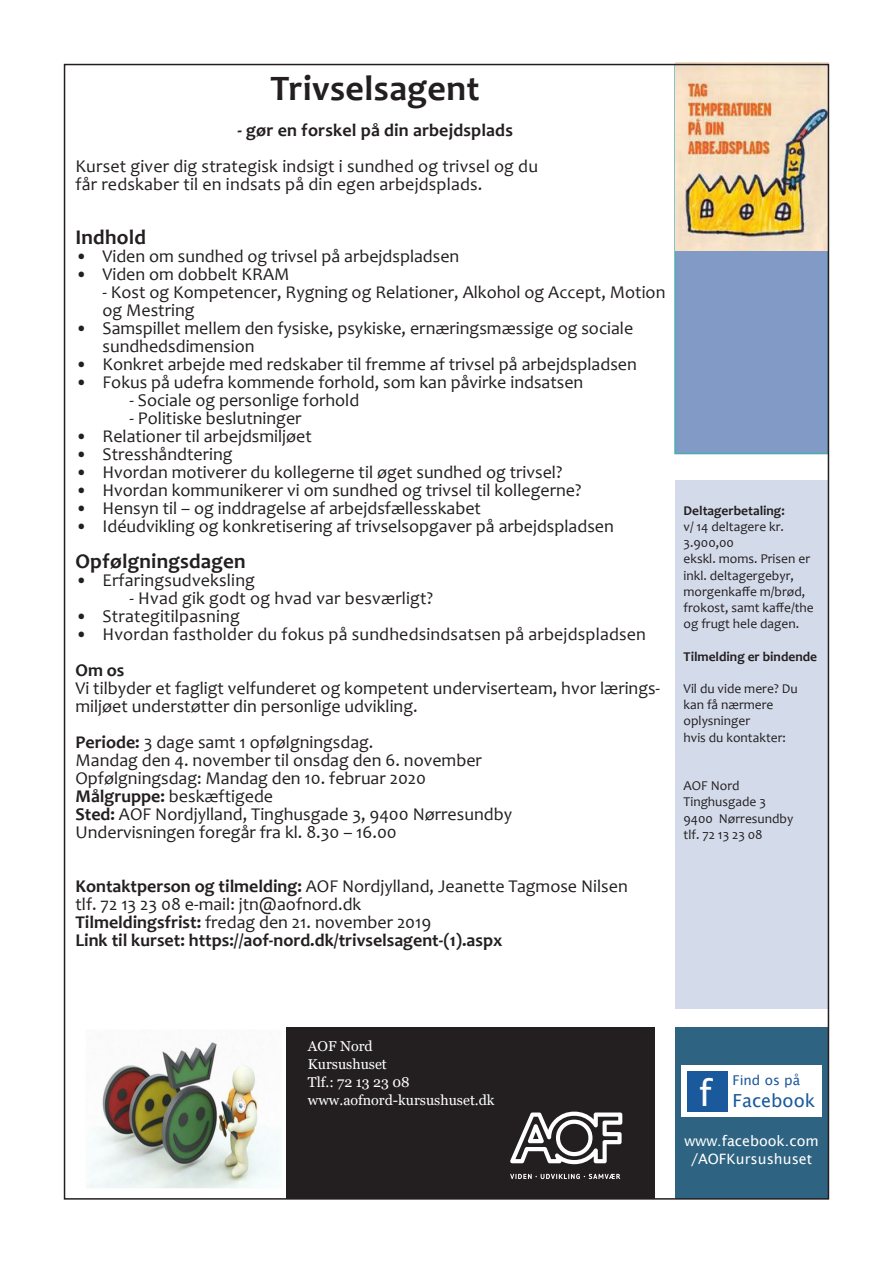
<style>
.page{position:relative;width:893px;height:1263px;background:#fff}
.page>*{position:absolute;margin:0;border:0;box-sizing:border-box;transform-origin:0 0}
.Punktopstilling{font:700 36px "Candara";letter-spacing:.01em;color:#231f20}
.brødtekst_sort{font:36px "Lucida Sans Unicode";color:#fff}
.Punktopstilling-2{font:700 21px "Candara";letter-spacing:.01em;color:#231f20}
.Brødtekst{font:18px/18px "Candara";color:#231f20}
.Punktopstilling-3{font:18px "Candara";letter-spacing:.01em;color:#231f20}
.Brødtekst-2{font:700 18px "Candara";color:#231f20}
.Punktopstilling-4{font:700 18px "Candara";letter-spacing:.01em;color:#231f20}
.brødtekst_sort-2{font:18px "Lucida Sans Unicode";color:#1a599c}
.Brødtekst-3{font:14.25px "Georgia";color:#fff}
.Brødtekst-4{font:14.25px "Lucida Sans";color:#fff}
.Brødtekst-5{font:13.5px/16.2px "Candara";color:#231f20}
.Praktiske_oplysninge{font:13.5px/16.2px "Candara";color:#231f20}
.Brødtekst-6{font:700 13.5px "Candara";color:#231f20}
.brødtekst_sort-3{font:13.5px "Lucida Sans Unicode";color:#1a599c}
.s1{font-weight:700}
</style>
<div class="page">
<div style="left:675px;top:1027px;width:153px;height:171px;background:#2e6382"></div>
<div style="left:675px;top:480px;width:153px;height:528px;background:#d3dbeb"></div>
<div style="left:675px;top:65px;width:153px;height:389px;background:#829bc6"></div>
<div style="left:674px;top:64px;width:155px;height:390px;border:2px solid #4badaf"></div>
<div style="left:287px;top:1027px;width:368px;height:171px;background:#231f20"></div>
<svg style="left:510px;top:1111px;width:112px;height:53px"></svg>
<svg style="left:510px;top:1174px;width:110px;height:5px"></svg>
<div style="left:681px;top:1065px;width:141px;height:51px;background:#fff"></div>
<div style="left:687px;top:1071px;width:41px;height:41px;background:#1a599c"></div>
<img style="left:87px;top:1042px;width:194px;height:146px">
<img style="left:675px;top:63px;width:153px;height:187px">
<p class="Punktopstilling" style="left:271px;top:65px;width:210px">Trivselsagent</p>
<p class="Punktopstilling-4" style="left:237px;top:118px;width:277px">- gør en forskel på din arbejdsplads</p>
<p class="Punktopstilling-3" style="left:75px;top:154px;width:464px">Kurset giver dig strategisk indsigt i sundhed og trivsel og du</p>
<p class="Punktopstilling-3" style="left:75px;top:172px;width:408px">får redskaber til en indsats på din egen arbejdsplads.</p>
<p class="Punktopstilling-2" style="left:75px;top:224px;width:72px">Indhold</p>
<p class="Brødtekst" style="left:75px;top:247px;width:385px">• Viden om sundhed og trivsel på arbejdspladsen</p>
<p class="Brødtekst" style="left:75px;top:265px;width:216px">• Viden om dobbelt KRAM</p>
<p class="Brødtekst" style="left:102px;top:283px;width:564px">- Kost og Kompetencer, Rygning og Relationer, Alkohol og Accept, Motion og Mestring</p>
<p class="Brødtekst" style="left:102px;top:319px;width:532px;text-indent:-27px">• Samspillet mellem den fysiske, psykiske, ernæringsmæssige og sociale sundhedsdimension</p>
<p class="Brødtekst" style="left:75px;top:355px;width:563px">• Konkret arbejde med redskaber til fremme af trivsel på arbejdspladsen</p>
<p class="Brødtekst" style="left:75px;top:373px;width:509px">• Fokus på udefra kommende forhold, som kan påvirke indsatsen</p>
<p class="Punktopstilling-3" style="left:129px;top:388px;width:231px">- Sociale og personlige forhold</p>
<p class="Punktopstilling-3" style="left:129px;top:406px;width:174px">- Politiske beslutninger</p>
<p class="Brødtekst" style="left:75px;top:427px;width:238px">• Relationer til arbejdsmiljøet</p>
<p class="Brødtekst" style="left:75px;top:445px;width:159px">• Stresshåndtering</p>
<p class="Brødtekst" style="left:75px;top:463px;width:488px">• Hvordan motiverer du kollegerne til øget sundhed og trivsel?</p>
<p class="Brødtekst" style="left:75px;top:481px;width:507px">• Hvordan kommunikerer vi om sundhed og trivsel til kollegerne?</p>
<p class="Brødtekst" style="left:75px;top:499px;width:407px">• Hensyn til – og inddragelse af arbejdsfællesskabet</p>
<p class="Brødtekst" style="left:75px;top:517px;width:540px">• Idéudvikling og konkretisering af trivselsopgaver på arbejdspladsen</p>
<p class="Punktopstilling-2" style="left:75px;top:548px;width:172px">Opfølgningsdagen</p>
<p class="Brødtekst" style="left:75px;top:571px;width:181px">• Erfaringsudveksling</p>
<p class="Punktopstilling-3" style="left:129px;top:586px;width:305px">- Hvad gik godt og hvad var besværligt?</p>
<p class="Brødtekst" style="left:75px;top:607px;width:166px">• Strategitilpasning</p>
<p class="Brødtekst" style="left:75px;top:625px;width:572px">• Hvordan fastholder du fokus på sundhedsindsatsen på arbejdspladsen</p>
<p class="Brødtekst-2" style="left:75px;top:658px;width:51px">Om os</p>
<p class="Brødtekst" style="left:75px;top:679px;width:586px">Vi tilbyder et fagligt velfunderet og kompetent underviserteam, hvor lærings&shy;miljøet understøtter din personlige udvikling.</p>
<p class="Brødtekst" style="left:75px;top:733px;width:408px"><span class="s1">Periode:</span> 3 dage samt 1 opfølgningsdag.<br>Mandag den 4. november til onsdag den 6. november</p>
<p class="Brødtekst" style="left:75px;top:769px;width:352px">Opfølgningsdag: Mandag den 10. februar 2020</p>
<p class="Brødtekst" style="left:75px;top:787px;width:199px"><span class="s1">Målgruppe:</span> beskæftigede</p>
<p class="Brødtekst" style="left:75px;top:805px;width:438px"><span class="s1">Sted:</span> AOF Nordjylland, Tinghusgade 3, 9400 Nørresundby</p>
<p class="Brødtekst" style="left:75px;top:823px;width:323px">Undervisningen foregår fra kl. 8.30 – 16.00</p>
<p class="Brødtekst" style="left:75px;top:877px;width:554px"><span class="s1">Kontaktperson og tilmelding:</span> AOF Nordjylland, Jeanette Tagmose Nilsen</p>
<p class="Brødtekst" style="left:75px;top:895px;width:287px">tlf. 72 13 23 08 e-mail: jtn@aofnord.dk</p>
<p class="Brødtekst" style="left:75px;top:913px;width:357px"><span class="s1">Tilmeldingsfrist:</span> fredag den 21. november 2019</p>
<p class="Brødtekst-2" style="left:75px;top:928px;width:428px">Link til kurset: https://aof-nord.dk/trivselsagent-(1).aspx</p>
<p class="Brødtekst-5" style="left:684px;top:502px;width:132px"><span class="s1">Deltagerbetaling:<br></span>v/ 14 deltagere kr.<br>3.900,00<br>ekskl. moms. Prisen er inkl. deltagergebyr, morgenkaffe m/brød, frokost, samt kaffe/the og frugt hele dagen.</p>
<p class="Brødtekst-6" style="left:684px;top:648px;width:135px">Tilmelding er bindende</p>
<p class="Praktiske_oplysninge" style="left:684px;top:680px;width:116px">Vil du vide mere? Du kan få nærmere oplysninger</p>
<p class="Praktiske_oplysninge" style="left:684px;top:729px;width:104px">hvis du kontakter:</p>
<p class="Praktiske_oplysninge" style="left:684px;top:778px;width:58px">AOF Nord</p>
<p class="Praktiske_oplysninge" style="left:684px;top:794px;width:84px">Tinghusgade 3</p>
<p class="Praktiske_oplysninge" style="left:684px;top:810px;width:111px">9400 Nørresundby</p>
<p class="Praktiske_oplysninge" style="left:684px;top:826px;width:81px">tlf. 72 13 23 08</p>
<p class="Brødtekst-3" style="left:308px;top:1037px;width:66px">AOF Nord</p>
<p class="Brødtekst-3" style="left:308px;top:1055px;width:80px">Kursushuset</p>
<p class="Brødtekst-3" style="left:308px;top:1073px;width:103px">Tlf.: 72 13 23 08</p>
<p class="Brødtekst-3" style="left:308px;top:1091px;width:188px">www.aofnord-kursushuset.dk</p>
<p class="brødtekst_sort" style="left:699px;top:1064px;width:15px">f</p>
<p class="brødtekst_sort-3" style="left:732px;top:1070px;width:69px">Find os på</p>
<p class="brødtekst_sort-2" style="left:732px;top:1086px;width:84px">Facebook</p>
<p class="Brødtekst-4" style="left:684px;top:1132px;width:136px">www.facebook.com</p>
<p class="Brødtekst-4" style="left:691px;top:1150px;width:123px">/AOFKursushuset</p>
</div>
